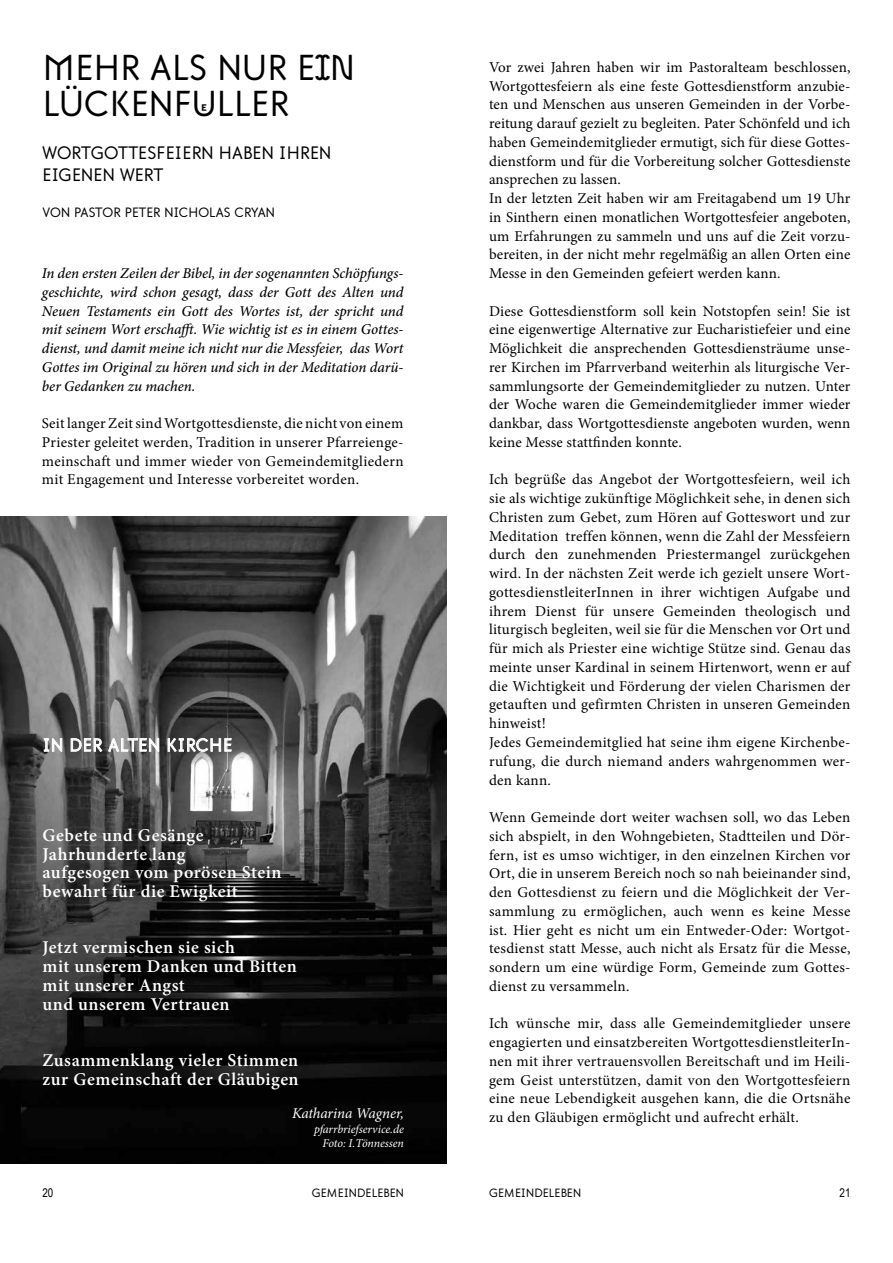
<style>
.page{position:relative;width:893px;height:1263px;background:#fff}
.page>*{position:absolute;margin:0;border:0;box-sizing:border-box;transform-origin:0 0}
.t1{font:36px/36px "Gemeinschaft";letter-spacing:.01em;color:#000}
.t2{font:600 18px/18.8px "Minion Pro";letter-spacing:.03em;color:#fff}
.t3{font:18px/21.6px "Gemeinschaft";letter-spacing:.01em;color:#000}
.t4{font:18px "Gemeinschaft";letter-spacing:.04em;color:#fff}
.t5{font:15px/18.8px "Minion Pro";letter-spacing:.015em;color:#000;text-align:justify}
.t6{font:italic 500 15px/18.8px "Minion Pro";letter-spacing:-.005em;color:#000;text-align:justify}
.t7{font:italic 15px "Minion Pro";letter-spacing:-.01em;color:#fff}
.t8{font:13.5px "Gemeinschaft";letter-spacing:.01em;color:#000}
.t9{font:italic 12px/13.5px "Minion Pro";letter-spacing:-.005em;color:#fff;text-align:right}
.t10{font:12px "Gemeinschaft";letter-spacing:.01em;color:#000}
.t11{font:12px "Arial Narrow";color:#000}
</style>
<div class="page">
<img style="left:0;top:517px;width:446px;height:646px">
<svg style="left:44px;top:738px;width:19px;height:14px"></svg>
<svg style="left:70px;top:738px;width:89px;height:14px"></svg>
<svg style="left:167px;top:737px;width:65px;height:15px"></svg>
<p class="t1" style="left:43px;top:50px;width:314px">MEH R ALS NUR EIN<br>LÜCKENFÜLLER</p>
<p class="t3" style="left:43px;top:142px;width:290px">WORTGOTTESFEIERN HABEN IH REN<br>EIGENEN WERT</p>
<p class="t8" style="left:43px;top:205px;width:234px">VON PASTOR PETER NICH OLAS CRYAN</p>
<p class="t6" style="left:42px;top:264px;width:363px">In den ersten Zeilen der Bibel, in der sogenannten Schöpfungs&shy;geschichte, wird schon gesagt, dass der Gott des Alten und Neuen Testaments ein Gott des Wortes ist, der spricht und mit seinem Wort erschafft. Wie wichtig ist es in einem Gottes&shy;dienst, und damit meine ich nicht nur die Messfeier, das Wort Gottes im Original zu hören und sich in der Meditation darü&shy;ber Gedanken zu machen.</p>
<p class="t5" style="left:42px;top:414px;width:363px">Seit langer Zeit sind Wortgottesdienste, die nicht von einem Priester geleitet werden, Tradition in unserer Pfarreienge&shy;meinschaft und immer wieder von Gemeindemitgliedern mit Engagement und Interesse vorbereitet worden.</p>
<p class="t4" style="left:43px;top:736px;width:191px">I N DER ALTEN KIRCH E</p>
<p class="t2" style="left:43px;top:825px;width:240px">Gebete und Gesänge<br>Jahrhunderte lang<br>aufgesogen vom porösen Stein bewahrt für die Ewigkeit</p>
<p class="t2" style="left:43px;top:938px;width:256px">Jetzt vermischen sie sich<br>mit unserem Danken und Bitten mit unserer Angst<br>und unserem Vertrauen</p>
<p class="t2" style="left:43px;top:1050px;width:258px">Zusammenklang vieler Stimmen zur Gemeinschaft der Gläubigen</p>
<p class="t7" style="left:292px;top:1103px;width:113px">Katharina Wagner,</p>
<p class="t9" style="left:314px;top:1123px;width:91px">pfarrbriefservice.de<br>Foto: I.Tönnessen</p>
<p class="t5" style="left:489px;top:58px;width:363px;text-align:left">Vor zwei Jahren haben wir im Pastoralteam beschlossen, Wortgottesfeiern als eine feste Gottesdienstform anzubie&shy;ten und Menschen aus unseren Gemeinden in der Vorbe&shy;reitung darauf gezielt zu begleiten. Pater Schönfeld und ich haben Gemeindemitglieder ermutigt, sich für diese Gottes&shy;dienstform und für die Vorbereitung solcher Gottesdienste ansprechen zu lassen.<br>In der letzten Zeit haben wir am Freitagabend um 19 Uhr in Sinthern einen monatlichen Wortgottesfeier angeboten, um Erfahrungen zu sammeln und uns auf die Zeit vorzu&shy;bereiten, in der nicht mehr regelmäßig an allen Orten eine Messe in den Gemeinden gefeiert werden kann.</p>
<p class="t5" style="left:489px;top:302px;width:363px">Diese Gottesdienstform soll kein Notstopfen sein! Sie ist eine eigenwertige Alternative zur Eucharistiefeier und eine Möglichkeit die ansprechenden Gottesdiensträume unse&shy;rer Kirchen im Pfarrverband weiterhin als liturgische Ver&shy;sammlungsorte der Gemeindemitglieder zu nutzen. Unter der Woche waren die Gemeindemitglieder immer wieder dankbar, dass Wortgottesdienste angeboten wurden, wenn keine Messe stattfinden konnte.</p>
<p class="t5" style="left:489px;top:470px;width:363px;text-align:left">Ich begrüße das Angebot der Wortgottesfeiern, weil ich sie als wichtige zukünftige Möglichkeit sehe, in denen sich Christen zum Gebet, zum Hören auf Gotteswort und zur Meditation treffen können, wenn die Zahl der Messfeiern durch den zunehmenden Priestermangel zurückgehen wird. In der nächsten Zeit werde ich gezielt unsere Wort&shy;gottesdienstleiterInnen in ihrer wichtigen Aufgabe und ihrem Dienst für unsere Gemeinden theologisch und liturgisch begleiten, weil sie für die Menschen vor Ort und für mich als Priester eine wichtige Stütze sind. Genau das meinte unser Kardinal in seinem Hirtenwort, wenn er auf die Wichtigkeit und Förderung der vielen Charismen der getauften und gefirmten Christen in unseren Gemeinden hinweist!<br>Jedes Gemeindemitglied hat seine ihm eigene Kirchenbe&shy;rufung, die durch niemand anders wahrgenommen wer&shy;den kann.</p>
<p class="t5" style="left:489px;top:808px;width:363px">Wenn Gemeinde dort weiter wachsen soll, wo das Leben sich abspielt, in den Wohngebieten, Stadtteilen und Dör&shy;fern, ist es umso wichtiger, in den einzelnen Kirchen vor Ort, die in unserem Bereich noch so nah beieinander sind, den Gottesdienst zu feiern und die Möglichkeit der Ver&shy;sammlung zu ermöglichen, auch wenn es keine Messe ist. Hier geht es nicht um ein Entweder-Oder: Wortgot&shy;tesdienst statt Messe, auch nicht als Ersatz für die Messe, sondern um eine würdige Form, Gemeinde zum Gottes&shy;dienst zu versammeln.</p>
<p class="t5" style="left:489px;top:1014px;width:363px">Ich wünsche mir, dass alle Gemeindemitglieder unsere engagierten und einsatzbereiten WortgottesdienstleiterIn&shy;nen mit ihrer vertrauensvollen Bereitschaft und im Heili&shy;gem Geist unterstützen, damit von den Wortgottesfeiern eine neue Lebendigkeit ausgehen kann, die die Ortsnähe zu den Gläubigen ermöglicht und aufrecht erhält.</p>
<p class="t11" style="left:43px;top:1184px;width:12px">20</p>
<p class="t11" style="left:839px;top:1184px;width:12px">21</p>
<p class="t10" style="left:312px;top:1187px;width:94px">GEM EINDELEBEN</p>
<p class="t10" style="left:489px;top:1187px;width:94px">GEM EINDELEBEN</p>
</div>
